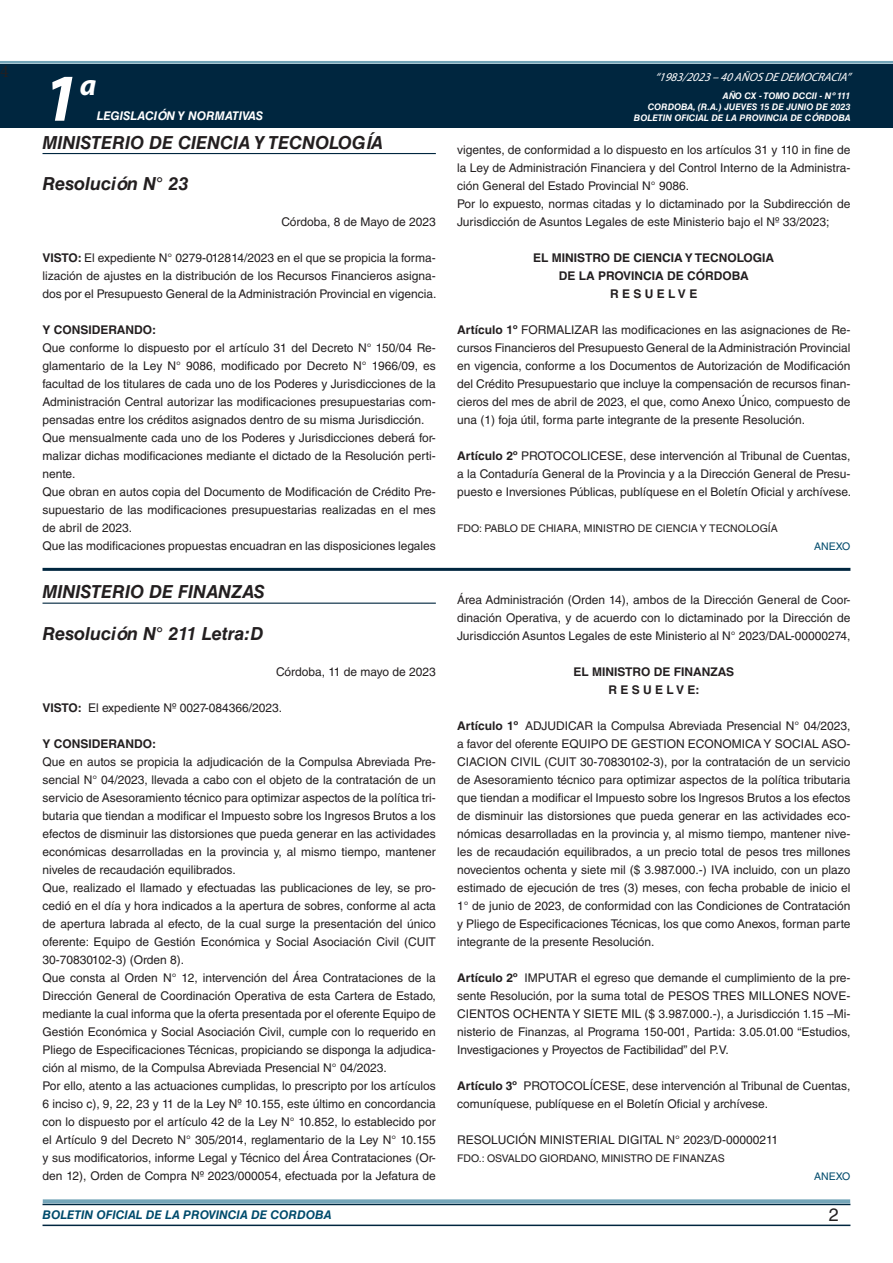
<style>
.page{position:relative;width:893px;height:1263px;background:#fff}
.page>*{position:absolute;margin:0;border:0;box-sizing:border-box;transform-origin:0 0}
.t1{font:italic 700 67.5px "Myriad Pro";color:#fff}
.t2{font:italic 700 30px "Myriad Pro";color:#fff}
.NOMBRE_DE_MINISTERIO{font:italic 700 18px "Helvetica LT Std";color:#231f20}
.DOC__N{font:italic 700 18px "Helvetica LT Std";color:#231f20}
.t3{font:18px "Minion Pro";color:#231f20}
.t4{font:18px "Helvetica LT Std";color:#231f20}
.TEXTO_BASE{font:12px/18px "Helvetica LT Std";color:#231f20;text-align:justify}
.RESUELVE{font:700 12px "Helvetica LT Std";color:#231f20}
.FECHA{font:12px "Helvetica LT Std";color:#231f20}
.t5{font:italic 700 12px "Helvetica LT Std";color:#004b6c}
.t6{font:italic 12px "Myriad Pro";color:#fff}
.TEXTO_BASE-2{font:700 12px "Helvetica LT Std";color:#231f20}
.t7{font:italic 700 12px "Helvetica LT Std";color:#fff}
.FIRMA{font:10.5px "Helvetica LT Std";color:#231f20}
.ANEXO{font:10.5px "Helvetica LT Std";color:#004b6c}
.t8{font:italic 700 9px/10.8px "Helvetica LT Std";color:#fff;text-align:right}
.s1{font-weight:700}
</style>
<div class="page">
<div style="left:0;top:61px;width:893px;height:6px;background:#fff;opacity:.75"></div>
<div style="left:0;top:64px;width:893px;height:64px;background:#00263f"></div>
<hr style="left:43px;top:1224px;width:807px;height:2px;background:#00263f">
<div style="left:42px;top:1198px;width:809px;height:8px;background:#fff;opacity:.75"></div>
<hr style="left:43px;top:153px;width:393px;height:1px;background:#00263f">
<hr style="left:43px;top:603px;width:393px;height:1px;background:#00263f">
<hr style="left:43px;top:568px;width:807px;height:3px;background:#00263f">
<h3 class="t3" style="left:0;top:59px;width:10px">4</h3>
<h1 class="t1" style="left:43px;top:54px;width:38px">1</h1>
<h2 class="t2" style="left:80px;top:66px;width:18px">a</h2>
<p class="t7" style="left:97px;top:109px;width:168px">LEGISLACIÓN Y NORMATIVAS</p>
<p class="NOMBRE_DE_MINISTERIO" style="left:43px;top:131px;width:342px">MINISTERIO DE CIENCIA Y TECNOLOGÍA</p>
<p class="DOC__N" style="left:43px;top:172px;width:147px">Resolución N° 23</p>
<p class="FECHA" style="left:281px;top:215px;width:156px">Córdoba, 8 de Mayo de 2023</p>
<p class="TEXTO_BASE" style="left:43px;top:249px;width:396px"><span class="s1">VISTO:</span> El expediente N° 0279-012814/2023 en el que se propicia la forma&shy;lización de ajustes en la distribución de los Recursos Financieros asigna&shy;dos por el Presupuesto General de la Administración Provincial en vigencia.</p>
<p class="TEXTO_BASE-2" style="left:43px;top:322px;width:115px">Y CONSIDERANDO:</p>
<p class="TEXTO_BASE" style="left:43px;top:339px;width:395px">Que conforme lo dispuesto por el artículo 31 del Decreto N° 150/04 Re&shy;glamentario de la Ley N° 9086, modificado por Decreto N° 1966/09, es facultad de los titulares de cada uno de los Poderes y Jurisdicciones de la Administración Central autorizar las modificaciones presupuestarias com&shy;pensadas entre los créditos asignados dentro de su misma Jurisdicción.</p>
<p class="TEXTO_BASE" style="left:43px;top:429px;width:395px">Que mensualmente cada uno de los Poderes y Jurisdicciones deberá for&shy;malizar dichas modificaciones mediante el dictado de la Resolución perti&shy;nente.</p>
<p class="TEXTO_BASE" style="left:43px;top:483px;width:395px">Que obran en autos copia del Documento de Modificación de Crédito Pre&shy;supuestario de las modificaciones presupuestarias realizadas en el mes de abril de 2023.</p>
<p class="TEXTO_BASE" style="left:43px;top:537px;width:395px">Que las modificaciones propuestas encuadran en las disposiciones legales</p>
<p class="NOMBRE_DE_MINISTERIO" style="left:43px;top:581px;width:224px">MINISTERIO DE FINANZAS</p>
<p class="DOC__N" style="left:43px;top:622px;width:222px">Resolución N° 211 Letra:D</p>
<p class="FECHA" style="left:276px;top:665px;width:161px">Córdoba, 11 de mayo de 2023</p>
<p class="TEXTO_BASE" style="left:43px;top:699px;width:241px"><span class="s1">VISTO:</span> El expediente Nº 0027-084366/2023.</p>
<p class="TEXTO_BASE-2" style="left:43px;top:736px;width:115px">Y CONSIDERANDO:</p>
<p class="TEXTO_BASE" style="left:43px;top:753px;width:395px">Que en autos se propicia la adjudicación de la Compulsa Abreviada Pre&shy;sencial N° 04/2023, llevada a cabo con el objeto de la contratación de un servicio de Asesoramiento técnico para optimizar aspectos de la política tri&shy;butaria que tiendan a modificar el Impuesto sobre los Ingresos Brutos a los efectos de disminuir las distorsiones que pueda generar en las actividades económicas desarrolladas en la provincia y, al mismo tiempo, mantener niveles de recaudación equilibrados.</p>
<p class="TEXTO_BASE" style="left:43px;top:879px;width:395px">Que, realizado el llamado y efectuadas las publicaciones de ley, se pro&shy;cedió en el día y hora indicados a la apertura de sobres, conforme al acta de apertura labrada al efecto, de la cual surge la presentación del único oferente: Equipo de Gestión Económica y Social Asociación Civil (CUIT 30-70830102-3) (Orden 8).</p>
<p class="TEXTO_BASE" style="left:43px;top:969px;width:395px">Que consta al Orden N° 12, intervención del Área Contrataciones de la Dirección General de Coordinación Operativa de esta Cartera de Estado, mediante la cual informa que la oferta presentada por el oferente Equipo de Gestión Económica y Social Asociación Civil, cumple con lo requerido en Pliego de Especificaciones Técnicas, propiciando se disponga la adjudica&shy;ción al mismo, de la Compulsa Abreviada Presencial N° 04/2023.</p>
<p class="TEXTO_BASE" style="left:43px;top:1077px;width:395px">Por ello, atento a las actuaciones cumplidas, lo prescripto por los artículos 6 inciso c), 9, 22, 23 y 11 de la Ley Nº 10.155, este último en concordancia con lo dispuesto por el artículo 42 de la Ley N° 10.852, lo establecido por el Artículo 9 del Decreto N° 305/2014, reglamentario de la Ley N° 10.155 y sus modificatorios, informe Legal y Técnico del Área Contrataciones (Or&shy;den 12), Orden de Compra Nº 2023/000054, efectuada por la Jefatura de</p>
<p class="t6" style="left:655px;top:70px;width:197px">“ 1983/2023 – 40 AÑOS DE DEMOCRACIA”</p>
<p class="t8" style="left:634px;top:91px;width:218px">AÑO CX - TOMO DCCII - Nº 111<br>CORDOBA, (R.A.) JUEVES 15 DE JUNIO DE 2023<br>BOLETIN OFICIAL DE LA PROVINCIA DE CÓRDOBA</p>
<p class="TEXTO_BASE" style="left:457px;top:141px;width:395px">vigentes, de conformidad a lo dispuesto en los artículos 31 y 110 in fine de la Ley de Administración Financiera y del Control Interno de la Administra&shy;ción General del Estado Provincial N° 9086.</p>
<p class="TEXTO_BASE" style="left:457px;top:195px;width:395px">Por lo expuesto, normas citadas y lo dictaminado por la Subdirección de<br>Jurisdicción de Asuntos Legales de este Ministerio bajo el Nº 33/2023;</p>
<p class="RESUELVE" style="left:533px;top:250px;width:242px">EL MINISTRO DE CIENCIA Y TECNOLOGIA</p>
<p class="RESUELVE" style="left:559px;top:268px;width:192px">DE LA PROVINCIA DE CÓRDOBA</p>
<p class="RESUELVE" style="left:610px;top:286px;width:89px">R E S U E L V E</p>
<p class="TEXTO_BASE" style="left:457px;top:321px;width:395px"><span class="s1">Artículo 1º</span> FORMALIZAR las modificaciones en las asignaciones de Re&shy;cursos Financieros del Presupuesto General de la Administración Provincial en vigencia, conforme a los Documentos de Autorización de Modificación del Crédito Presupuestario que incluye la compensación de recursos finan&shy;cieros del mes de abril de 2023, el que, como Anexo Único, compuesto de una (1) foja útil, forma parte integrante de la presente Resolución.</p>
<p class="TEXTO_BASE" style="left:457px;top:447px;width:396px"><span class="s1">Artículo 2º</span> PROTOCOLICESE, dese intervención al Tribunal de Cuentas, a la Contaduría General de la Provincia y a la Dirección General de Presu&shy;puesto e Inversiones Públicas, publíquese en el Boletín Oficial y archívese.</p>
<p class="FIRMA" style="left:457px;top:522px;width:322px">FDO: PABLO DE CHIARA, MINISTRO DE CIENCIA Y TECNOLOGÍA</p>
<p class="ANEXO" style="left:814px;top:540px;width:38px">ANEXO</p>
<p class="TEXTO_BASE" style="left:457px;top:591px;width:395px">Área Administración (Orden 14), ambos de la Dirección General de Coor&shy;dinación Operativa, y de acuerdo con lo dictaminado por la Dirección de Jurisdicción Asuntos Legales de este Ministerio al N° 2023/DAL-00000274,</p>
<p class="RESUELVE" style="left:573px;top:664px;width:162px">EL MINISTRO DE FINANZAS</p>
<p class="RESUELVE" style="left:608px;top:682px;width:93px">R E S U E L V E:</p>
<p class="TEXTO_BASE" style="left:457px;top:717px;width:395px"><span class="s1">Artículo 1º</span> ADJUDICAR la Compulsa Abreviada Presencial N° 04/2023, a favor del oferente EQUIPO DE GESTION ECONOMICA Y SOCIAL ASO-CIACION CIVIL (CUIT 30-70830102-3), por la contratación de un servicio de Asesoramiento técnico para optimizar aspectos de la política tributaria que tiendan a modificar el Impuesto sobre los Ingresos Brutos a los efectos de disminuir las distorsiones que pueda generar en las actividades eco&shy;nómicas desarrolladas en la provincia y, al mismo tiempo, mantener nive&shy;les de recaudación equilibrados, a un precio total de pesos tres millones novecientos ochenta y siete mil ($ 3.987.000.-) IVA incluido, con un plazo estimado de ejecución de tres (3) meses, con fecha probable de inicio el 1° de junio de 2023, de conformidad con las Condiciones de Contratación y Pliego de Especificaciones Técnicas, los que como Anexos, forman parte integrante de la presente Resolución.</p>
<p class="TEXTO_BASE" style="left:457px;top:969px;width:395px"><span class="s1">Artículo 2º</span> IMPUTAR el egreso que demande el cumplimiento de la pre&shy;sente Resolución, por la suma total de PESOS TRES MILLONES NOVE-CIENTOS OCHENTA Y SIETE MIL ($ 3.987.000.-), a Jurisdicción 1.15 –Mi&shy;nisterio de Finanzas, al Programa 150-001, Partida: 3.05.01.00 “Estudios, Investigaciones y Proyectos de Factibilidad” del P.V.</p>
<p class="TEXTO_BASE" style="left:457px;top:1077px;width:395px"><span class="s1">Artículo 3º</span> PROTOCOLÍCESE, dese intervención al Tribunal de Cuentas, comuníquese, publíquese en el Boletín Oficial y archívese.</p>
<p class="TEXTO_BASE" style="left:457px;top:1131px;width:322px">RESOLUCIÓN MINISTERIAL DIGITAL N° 2023/D-00000211</p>
<p class="FIRMA" style="left:457px;top:1152px;width:269px">FDO.: OSVALDO GIORDANO, MINISTRO DE FINANZAS</p>
<p class="ANEXO" style="left:814px;top:1170px;width:38px">ANEXO</p>
<p class="t5" style="left:43px;top:1208px;width:290px">BOLETIN OFICIAL DE LA PROVINCIA DE CORDOBA</p>
<p class="t4" style="left:829px;top:1204px;width:12px">2</p>
</div>
